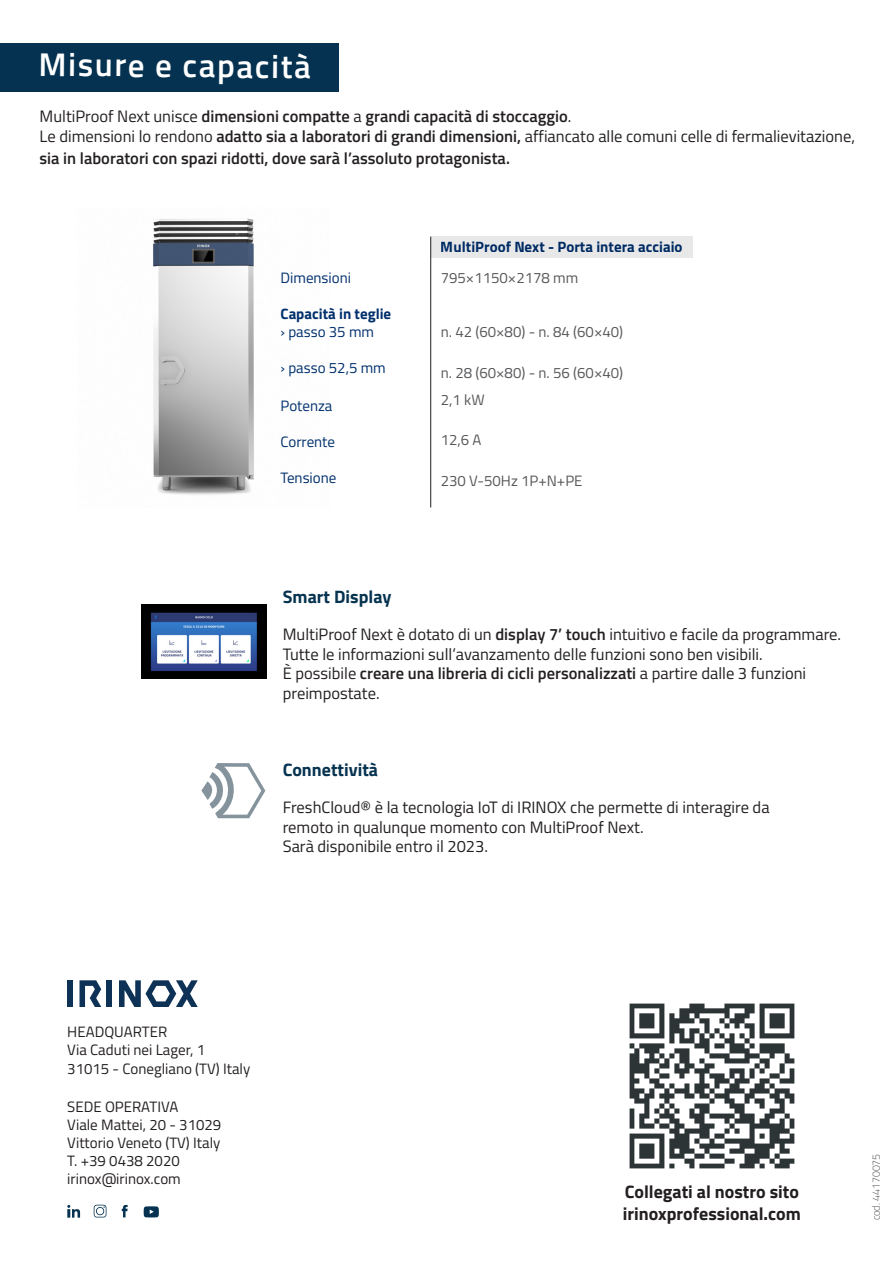
<style>
.page{position:relative;width:893px;height:1263px;background:#fff}
.page>*{position:absolute;margin:0;border:0;box-sizing:border-box;transform-origin:0 0}
.t1{font:600 33px "Titillium Web";color:#fff}
.t2{font:700 18px "Titillium Web";color:#231f20}
.t3{font:700 18px "Titillium Web";color:#063350}
.t4{font:16.5px/19.5px "Titillium Web";color:#231f20}
.t5{font:600 16.5px/21.6px "Titillium Web";color:#231f20}
.t6{font:15px "Titillium Web";color:#231f20}
.t7{font:15px "Titillium Web";color:#57585a}
.t8{font:15px "Titillium Web";color:#00306d}
.t9{font:700 15px "Titillium Web";color:#00306d}
.t10{font:100 10.5px "Titillium Web";color:#231f20}
.s1{font-weight:400}
.s2{font-weight:600}
</style>
<div class="page">
<div style="left:67px;top:980px;width:6px;height:27px;background:#0d3256"></div>
<div style="left:106px;top:980px;width:6px;height:27px;background:#0d3256"></div>
<svg style="left:119px;top:980px;width:79px;height:27px"></svg>
<svg style="left:79px;top:980px;width:22px;height:27px"></svg>
<svg style="left:67px;top:1205px;width:13px;height:12px"></svg>
<svg style="left:94px;top:1205px;width:12px;height:12px"></svg>
<svg style="left:122px;top:1205px;width:6px;height:12px"></svg>
<svg style="left:144px;top:1206px;width:15px;height:11px"></svg>
<img style="left:629px;top:1003px;width:166px;height:166px">
<img style="left:153px;top:218px;width:101px;height:277px">
<div style="left:431px;top:236px;width:262px;height:21px;background:#e8e8e9"></div>
<hr style="left:430px;top:237px;width:1px;height:270px;background:#231f20">
<img style="left:142px;top:604px;width:124px;height:75px">
<svg style="left:201px;top:763px;width:64px;height:55px"></svg>
<div style="left:0;top:43px;width:338px;height:49px;background:#053250"></div>
<p class="t1" style="left:39px;top:38px;width:274px;rotate:1deg">Misure e capacità</p>
<p class="t5" style="left:40px;top:105px;width:533px"><span class="s1">MultiProof Next unisce</span> dimensioni compatte <span class="s1">a</span> grandi capacità di stoccaggio<span class="s1">.</span></p>
<p class="t5" style="left:40px;top:125px;width:817px"><span class="s1">Le dimensioni lo rendono</span> adatto sia a laboratori di grandi dimensioni, <span class="s1">affiancato alle comuni celle di fermalievitazione, </span>sia in laboratori con spazi ridotti, dove sarà l’assoluto protagonista.</p>
<p class="t8" style="left:280px;top:266px;width:72px">Dimensioni</p>
<p class="t9" style="left:280px;top:302px;width:112px">Capacità in teglie</p>
<p class="t8" style="left:280px;top:320px;width:95px">› passo 35 mm</p>
<p class="t8" style="left:280px;top:356px;width:107px">› passo 52,5 mm</p>
<p class="t8" style="left:280px;top:395px;width:53px">Potenza</p>
<p class="t8" style="left:280px;top:431px;width:56px">Corrente</p>
<p class="t8" style="left:280px;top:467px;width:57px">Tensione</p>
<p class="t9" style="left:441px;top:235px;width:243px">MultiProof Next - Porta intera acciaio</p>
<p class="t7" style="left:441px;top:267px;width:139px">795×1150×2178 mm</p>
<p class="t7" style="left:441px;top:321px;width:184px">n. 42 (60×80) - n. 84 (60×40)</p>
<p class="t7" style="left:441px;top:361px;width:184px">n. 28 (60×80) - n. 56 (60×40)</p>
<p class="t7" style="left:441px;top:388px;width:45px">2,1 kW</p>
<p class="t7" style="left:441px;top:429px;width:42px">12,6 A</p>
<p class="t7" style="left:441px;top:469px;width:143px">230 V-50Hz 1P+N+PE</p>
<p class="t3" style="left:283px;top:582px;width:110px">Smart Display</p>
<p class="t4" style="left:283px;top:624px;width:560px">MultiProof Next è dotato di un <span class="s2">display 7’ touch</span> intuitivo e facile da programmare.</p>
<p class="t4" style="left:283px;top:643px;width:481px">Tutte le informazioni sull’avanzamento delle funzioni sono ben visibili.</p>
<p class="t4" style="left:283px;top:663px;width:525px">È possibile <span class="s2">creare una libreria di cicli personalizzati</span> a partire dalle 3 funzioni preimpostate.</p>
<p class="t3" style="left:283px;top:756px;width:97px">Connettività</p>
<p class="t4" style="left:283px;top:797px;width:488px">FreshCloud® è la tecnologia IoT di IRINOX che permette di interagire da</p>
<p class="t4" style="left:283px;top:817px;width:362px">remoto in qualunque momento con MultiProof Next.</p>
<p class="t4" style="left:283px;top:836px;width:207px">Sarà disponibile entro il 2023.</p>
<p class="t6" style="left:67px;top:1020px;width:101px">HEADQUARTER</p>
<p class="t6" style="left:67px;top:1038px;width:139px">Via Caduti nei Lager, 1</p>
<p class="t6" style="left:67px;top:1058px;width:184px">31015 - Conegliano (TV) Italy</p>
<p class="t6" style="left:67px;top:1096px;width:112px">SEDE OPERATIVA</p>
<p class="t6" style="left:67px;top:1114px;width:155px">Viale Mattei, 20 - 31029</p>
<p class="t6" style="left:67px;top:1132px;width:155px">Vittorio Veneto (TV) Italy</p>
<p class="t6" style="left:67px;top:1150px;width:114px">T. +39 0438 2020</p>
<p class="t6" style="left:67px;top:1168px;width:115px">irinox@irinox.com</p>
<p class="t2" style="left:625px;top:1178px;width:176px">Collegati al nostro sito</p>
<p class="t2" style="left:623px;top:1200px;width:179px">irinoxprofessional.com</p>
<p class="t10" style="left:868px;top:1220px;width:68px;rotate:-90deg">cod. 44170075</p>
</div>
